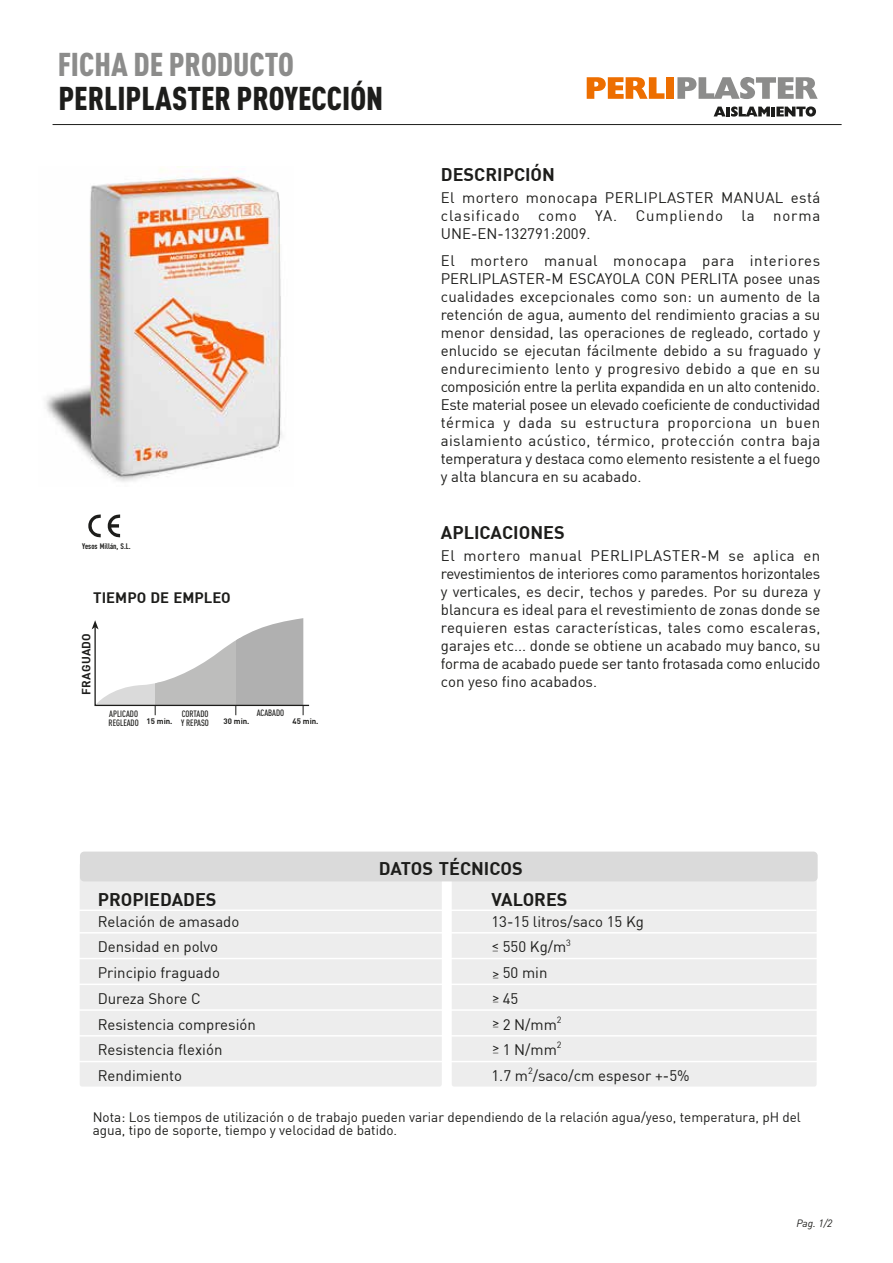
<style>
.page{position:relative;width:893px;height:1263px;background:#fff}
.page>*{position:absolute;margin:0;border:0;box-sizing:border-box;transform-origin:0 0}
.t1{font:900 32.55px "DIN Cond";color:#1d1d1b}
.t2{font:900 32.55px "DIN Cond";color:#8c8c8b}
.t3{font:700 18px/30.8px "DIN";color:#1d1d1b}
.t4{font:15px/18px "DIN";color:#1d1d1b;text-align:justify}
.t5{font:700 14.85px "DIN";color:#1d1d1b}
.t6{font:13.5px/13.5px "DIN";color:#1d1d1b}
.t7{font:700 11.7px "DIN";letter-spacing:.015em;color:#1d1d1b}
.t8{font:500 10.5px "Helvetica Neue LT Std";color:#1d1d1b}
.t9{font:italic 10.5px "DIN";color:#1d1d1b}
.t10{font:500 9.15px/9.1px "DIN Cond";color:#1d1d1b}
.t11{font:9px "DIN";color:#1d1d1b}
.t12{font:700 7.95px "DIN Cond";color:#1d1d1b}
.t13{font:700 7.8px "DIN";color:#1d1d1b}
</style>
<div class="page">
<hr style="left:53px;top:124px;width:789px;height:1px;background:#1d1d1b">
<svg style="left:92px;top:620px;width:218px;height:95px"></svg>
<div style="left:452px;top:880px;width:365px;height:206px;background:#ededed"></div>
<div style="left:80px;top:879px;width:362px;height:207px;background:#ededed"></div>
<div style="left:80px;top:851px;width:738px;height:30px;background:#dadada;border-radius:4px"></div>
<hr style="left:76px;top:932px;width:741px;height:1px;background:#fff">
<hr style="left:76px;top:958px;width:741px;height:1px;background:#fff">
<hr style="left:76px;top:983px;width:741px;height:2px;background:#fff">
<hr style="left:76px;top:1009px;width:741px;height:2px;background:#fff">
<hr style="left:76px;top:1035px;width:741px;height:1px;background:#fff">
<hr style="left:76px;top:1061px;width:741px;height:1px;background:#fff">
<hr style="left:76px;top:909px;width:741px;height:2px;background:#fff">
<svg style="left:88px;top:514px;width:13px;height:23px"></svg>
<svg style="left:108px;top:514px;width:12px;height:23px"></svg>
<svg style="left:587px;top:77px;width:77px;height:22px"></svg>
<div style="left:666px;top:77px;width:8px;height:22px;background:#ed6e00"></div>
<svg style="left:677px;top:77px;width:141px;height:22px"></svg>
<svg style="left:714px;top:106px;width:102px;height:11px"></svg>
<img style="left:46px;top:167px;width:236px;height:315px">
<svg style="left:493px;top:943px;width:5px;height:6px"></svg>
<h1 class="t2" style="left:58px;top:44px;width:238px">FICHA DE PRODUCTO</h1>
<h1 class="t1" style="left:58px;top:78px;width:326px">PERLIPLASTER PROYECCIÓN</h1>
<p class="t12" style="left:82px;top:541px;width:50px">Yesos Millán, S.L.</p>
<p class="t5" style="left:93px;top:588px;width:139px">TIEMPO DE EMPLEO</p>
<p class="t7" style="left:79px;top:695px;width:63px;rotate:-90deg">FRAGUADO</p>
<p class="t10" style="left:109px;top:709px;width:32px">APLICADO<br>REGLEADO</p>
<p class="t10" style="left:181px;top:709px;width:29px">CORTADO<br>Y REPASO</p>
<p class="t10" style="left:257px;top:708px;width:29px">ACABADO</p>
<p class="t13" style="left:147px;top:716px;width:27px">15 min.</p>
<p class="t13" style="left:224px;top:716px;width:27px">30 min.</p>
<p class="t13" style="left:293px;top:716px;width:27px">45 min.</p>
<p class="t3" style="left:441px;top:159px;width:116px">DESCRIPCIÓN</p>
<p class="t4" style="left:441px;top:189px;width:381px">El mortero monocapa PERLIPLASTER MANUAL está clasificado como YA. Cumpliendo la norma UNE-EN-132791:2009.</p>
<p class="t4" style="left:441px;top:251px;width:381px">El mortero manual monocapa para interiores PERLIPLASTER-M ESCAYOLA CON PERLITA posee unas cualidades excepcionales como son: un aumento de la retención de agua, aumento del rendimiento gracias a su menor densidad, las operaciones de regleado, cortado y enlucido se ejecutan fácilmente debido a su fraguado y endurecimiento lento y progresivo debido a que en su composición entre la perlita expandida en un alto contenido.<br>Este material posee un elevado coeficiente de conductividad térmica y dada su estructura proporciona un buen aislamiento acústico, térmico, protección contra baja temperatura y destaca como elemento resistente a el fuego y alta blancura en su acabado.</p>
<p class="t3" style="left:441px;top:516px;width:125px">APLICACIONES</p>
<p class="t4" style="left:441px;top:546px;width:381px">El mortero manual PERLIPLASTER-M se aplica en revestimientos de interiores como paramentos horizontales y verticales, es decir, techos y paredes. Por su dureza y blancura es ideal para el revestimiento de zonas donde se requieren estas características, tales como escaleras, garajes etc... donde se obtiene un acabado muy banco, su forma de acabado puede ser tanto frotasada como enlucido con yeso fino acabados.</p>
<p class="t3" style="left:98px;top:883px;width:120px">PROPIEDADES</p>
<p class="t4" style="left:98px;top:908px;width:160px;line-height:25.8px;text-align:left">Relación de amasado<br>Densidad en polvo<br>Principio fraguado<br>Dureza Shore C<br>Resistencia compresión<br>Resistencia flexión<br>Rendimiento</p>
<p class="t3" style="left:491px;top:852px;width:78px;text-indent:-113px">DATOS TÉCNICOS<br>VALORES</p>
<p class="t4" style="left:503px;top:908px;width:143px;line-height:25.7px;text-indent:-11px">13-15 litros/saco 15 Kg<br>550 Kg/m</p>
<p class="t11" style="left:566px;top:937px;width:6px">3</p>
<p class="t8" style="left:493px;top:940px;width:7px">_</p>
<p class="t4" style="left:503px;top:959px;width:56px;line-height:25.8px;text-align:left">50 min<br>45<br>2 N/mm</p>
<p class="t8" style="left:493px;top:967px;width:8px">&gt;_</p>
<p class="t8" style="left:493px;top:991px;width:8px">&gt;_</p>
<p class="t8" style="left:493px;top:1016px;width:8px">&gt;_</p>
<p class="t8" style="left:493px;top:1041px;width:8px">&gt;_</p>
<p class="t11" style="left:557px;top:1014px;width:6px">2</p>
<p class="t4" style="left:503px;top:1041px;width:56px">1 N/mm</p>
<p class="t11" style="left:557px;top:1039px;width:6px">2</p>
<p class="t4" style="left:491px;top:1066px;width:200px">1.7 m /saco/cm espesor +-5%</p>
<p class="t11" style="left:528px;top:1065px;width:6px">2</p>
<p class="t6" style="left:93px;top:1110px;width:710px">Nota: Los tiempos de utilización o de trabajo pueden variar dependiendo de la relación agua/yeso, temperatura, pH del agua, tipo de soporte, tiempo y velocidad de batido.</p>
<p class="t9" style="left:796px;top:1216px;width:38px">Pag. 1/2</p>
</div>
